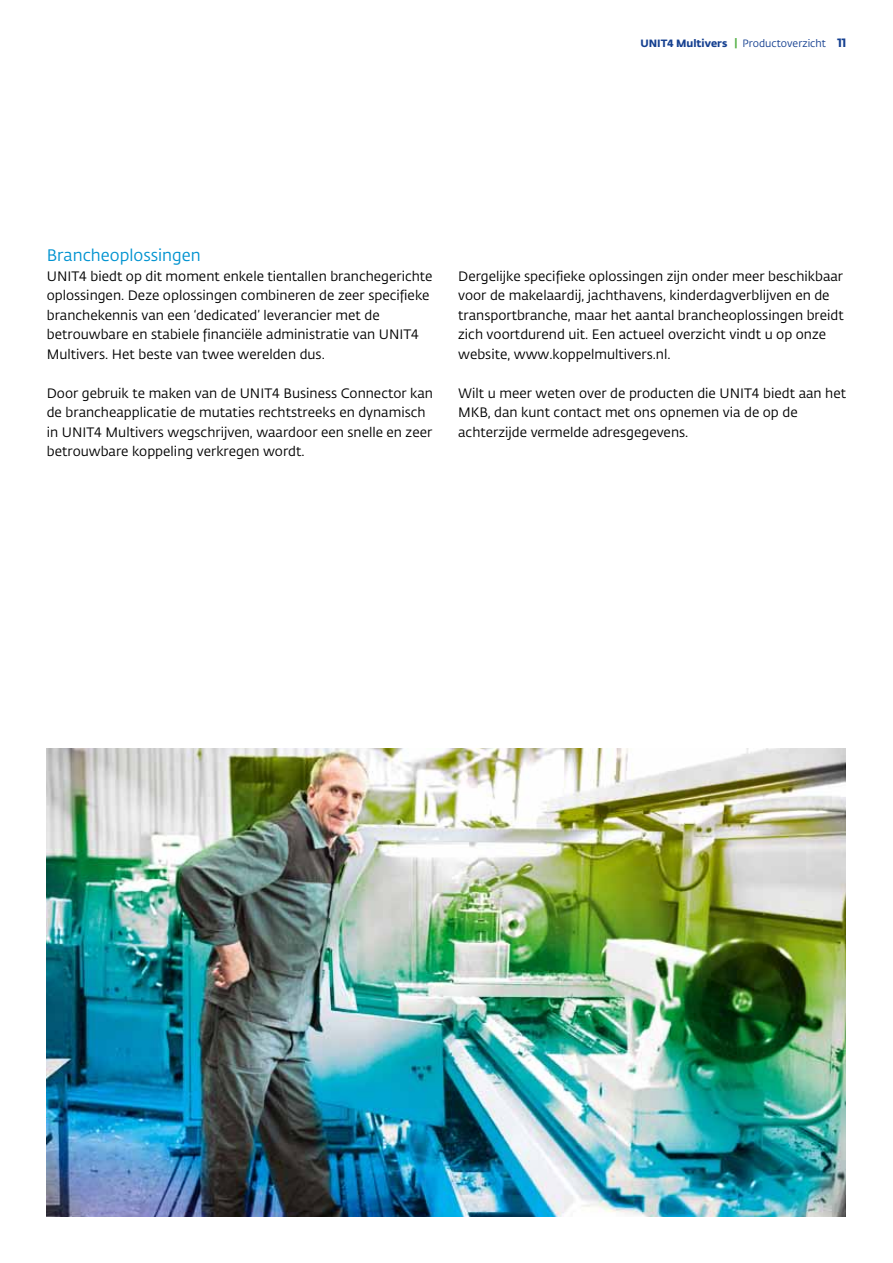
<style>
.page{position:relative;width:893px;height:1263px;background:#fff}
.page>*{position:absolute;margin:0;border:0;box-sizing:border-box;transform-origin:0 0}
.t1{font:16.5px "Unit 4 Sans";color:#0093d0}
.t2{font:13.5px/19.5px "Unit 4 Sans";color:#000}
.t3{font:10.5px "Unit 4 Sans";color:#143f90}
.s1{font-weight:700}
.s2{font-weight:700;color:#55b147}
.s3{font-weight:700;font-size:12px}
</style>
<div class="page">
<img style="left:46px;top:749px;width:799px;height:468px">
<p class="t3" style="left:640px;top:36px;width:207px"><span class="s1">UNIT4 Multivers</span> <span class="s2">|</span> Productoverzicht <span class="s3">11</span></p>
<p class="t1" style="left:47px;top:244px;width:155px">Brancheoplossingen</p>
<p class="t2" style="left:47px;top:266px;width:387px">UNIT4 biedt op dit moment enkele tientallen branchegerichte oplossingen. Deze oplossingen combineren de zeer specifieke branchekennis van een ‘dedicated’ leverancier met de betrouwbare en stabiele financiële administratie van UNIT4<br>Multivers. Het beste van twee werelden dus.</p>
<p class="t2" style="left:47px;top:383px;width:388px">Door gebruik te maken van de UNIT4 Business Connector kan de brancheapplicatie de mutaties rechtstreeks en dynamisch in UNIT4 Multivers wegschrijven, waardoor een snelle en zeer betrouwbare koppeling verkregen wordt.</p>
<p class="t2" style="left:458px;top:266px;width:387px">Dergelijke specifieke oplossingen zijn onder meer beschikbaar voor de makelaardij, jachthavens, kinderdagverblijven en de transportbranche, maar het aantal brancheoplossingen breidt zich voortdurend uit. Een actueel overzicht vindt u op onze website, www.koppelmultivers.nl.</p>
<p class="t2" style="left:458px;top:383px;width:389px">Wilt u meer weten over de producten die UNIT4 biedt aan het<br>MKB, dan kunt contact met ons opnemen via de op de achterzijde vermelde adresgegevens.</p>
</div>
